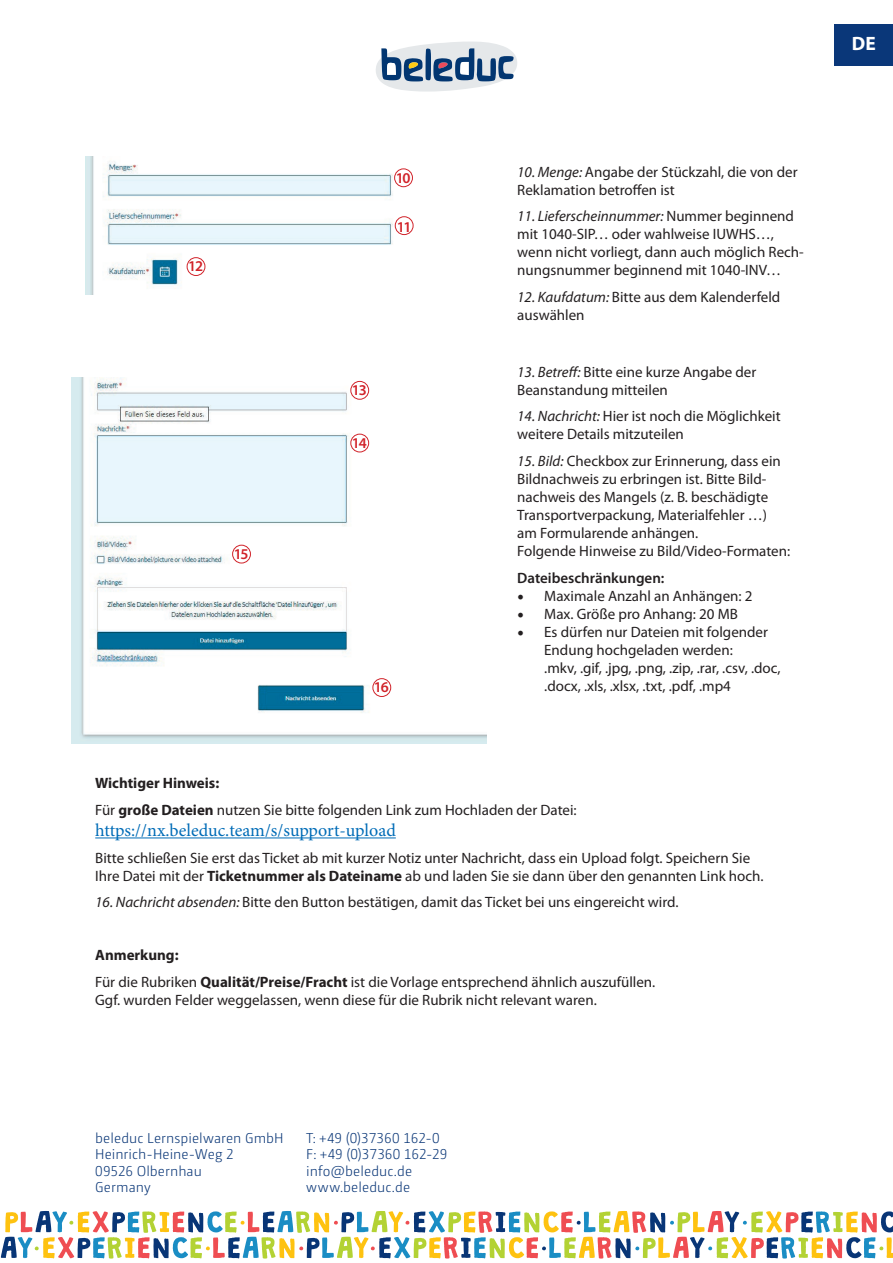
<style>
.page{position:relative;width:893px;height:1263px;background:#fff}
.page>*{position:absolute;margin:0;border:0;box-sizing:border-box;transform-origin:0 0}
.t1{font:700 19.35px "Myriad Pro";color:#fff}
.t2{font:18px "Minion Pro";letter-spacing:-.005em;color:#006cb7}
.t3{font:15px/18px "Myriad Pro";color:#231f20}
.t4{font:600 15px "Myriad Pro";color:#231f20}
.t5{font:600 15px "Myriad Pro";letter-spacing:-.08em;color:#d1232a}
.t6{font:300 14.25px/16.5px "Camingo Dos Pro";letter-spacing:.005em;color:#083576}
.s1{font-style:italic}
.s2{font-family:"Minion Pro";font-size:18px}
.s3{font-weight:700}
</style>
<div class="page">
<div style="left:834px;top:24px;width:59px;height:41px;background:#0a3779"></div>
<svg style="left:1px;top:1211px;width:892px;height:47px"></svg>
<svg style="left:376px;top:42px;width:141px;height:50px"></svg>
<img style="left:71px;top:377px;width:416px;height:367px">
<hr style="left:95px;top:837px;width:301px;height:1px;background:#006cb7">
<img style="left:85px;top:157px;width:329px;height:138px">
<div style="left:394px;top:168px;width:19px;height:19px;border:1px solid #d1232a;border-radius:50%"></div>
<div style="left:395px;top:216px;width:18px;height:19px;border:1px solid #d1232a;border-radius:50%"></div>
<div style="left:187px;top:257px;width:18px;height:19px;border:1px solid #d1232a;border-radius:50%"></div>
<div style="left:350px;top:381px;width:19px;height:19px;border:1px solid #d1232a;border-radius:50%"></div>
<div style="left:350px;top:434px;width:19px;height:18px;border:1px solid #d1232a;border-radius:50%"></div>
<div style="left:232px;top:545px;width:19px;height:18px;border:1px solid #d1232a;border-radius:50%"></div>
<div style="left:372px;top:678px;width:19px;height:19px;border:1px solid #d1232a;border-radius:50%"></div>
<p class="t5" style="left:188px;top:257px;width:16px">12</p>
<p class="t5" style="left:234px;top:544px;width:16px">15</p>
<p class="t5" style="left:396px;top:168px;width:16px">10</p>
<p class="t5" style="left:397px;top:217px;width:16px">11</p>
<p class="t5" style="left:352px;top:381px;width:16px">13</p>
<p class="t5" style="left:352px;top:433px;width:16px">14</p>
<p class="t5" style="left:374px;top:678px;width:16px">16</p>
<p class="t3" style="left:517px;top:162px;width:282px"><span class="s1">10. Menge:</span> Angabe der Stückzahl, die von der<br>Reklamation betroffen ist</p>
<p class="t3" style="left:517px;top:207px;width:288px"><span class="s1">11. Lieferscheinnummer:</span> Nummer beginnend mit 1040-SIP… oder wahlweise IUWHS…, wenn nicht vorliegt, dann auch möglich Rech&shy;nungsnummer beginnend mit 1040-INV…</p>
<p class="t3" style="left:517px;top:287px;width:265px"><span class="s1">12. Kaufdatum:</span> Bitte aus dem Kalenderfeld auswählen</p>
<p class="t3" style="left:517px;top:363px;width:241px"><span class="s1">13. Betreff:</span> Bitte eine kurze Angabe der<br>Beanstandung mitteilen</p>
<p class="t3" style="left:517px;top:407px;width:265px"><span class="s1">14. Nachricht:</span> Hier ist noch die Möglichkeit weitere Details mitzuteilen</p>
<p class="t3" style="left:517px;top:452px;width:274px"><span class="s1">15. Bild:</span> Checkbox zur Erinnerung, dass ein Bildnachweis zu erbringen ist. Bitte Bild&shy;nachweis des Mangels (z. B. beschädigte Transportverpackung, Materialfehler …) am Formularende anhängen.<br>Folgende Hinweise zu Bild/Video-Formaten:</p>
<p class="t4" style="left:517px;top:568px;width:149px">Dateibeschränkungen:</p>
<p class="t3" style="left:517px;top:586px;width:237px"><span class="s2">•</span> Maximale Anzahl an Anhängen: 2</p>
<p class="t3" style="left:517px;top:604px;width:222px"><span class="s2">•</span> Max. Größe pro Anhang: 20 MB</p>
<p class="t3" style="left:544px;top:622px;width:238px;text-indent:-27px"><span class="s2">•</span> Es dürfen nur Dateien mit folgender Endung hochgeladen werden:<br>.mkv, .gif, .jpg, .png, .zip, .rar, .csv, .doc, .docx, .xls, .xlsx, .txt, .pdf, .mp4</p>
<p class="t3" style="left:95px;top:769px;width:483px;line-height:26.5px"><span class="s3">Wichtiger Hinweis:<br></span>Für <span class="s3">große Dateien</span> nutzen Sie bitte folgenden Link zum Hochladen der Datei:</p>
<p class="t2" style="left:95px;top:818px;width:302px">https://nx.beleduc.team/s/support-upload</p>
<p class="t3" style="left:95px;top:848px;width:670px">Bitte schließen Sie erst das Ticket ab mit kurzer Notiz unter Nachricht, dass ein Upload folgt. Speichern Sie<br>Ihre Datei mit der <span class="s3">Ticketnummer als Dateiname</span> ab und laden Sie sie dann über den genannten Link hoch.</p>
<p class="t3" style="left:95px;top:893px;width:585px"><span class="s1">16. Nachricht absenden:</span> Bitte den Button bestätigen, damit das Ticket bei uns eingereicht wird.</p>
<p class="t3" style="left:95px;top:942px;width:562px;line-height:26.5px"><span class="s3">Anmerkung:<br></span>Für die Rubriken <span class="s3">Qualität/Preise/Fracht</span> ist die Vorlage entsprechend ähnlich auszufüllen.</p>
<p class="t3" style="left:95px;top:990px;width:503px">Ggf. wurden Felder weggelassen, wenn diese für die Rubrik nicht relevant waren.</p>
<p class="t6" style="left:95px;top:1129px;width:190px">beleduc Lernspielwaren GmbH<br>Heinrich-Heine-Weg 2<br>09526 Olbernhau<br>Germany</p>
<p class="t6" style="left:306px;top:1129px;width:143px">T: +49 (0)37360 162-0<br>F: +49 (0)37360 162-29 info@beleduc.de www.beleduc.de</p>
<p class="t1" style="left:852px;top:31px;width:25px">DE</p>
</div>
